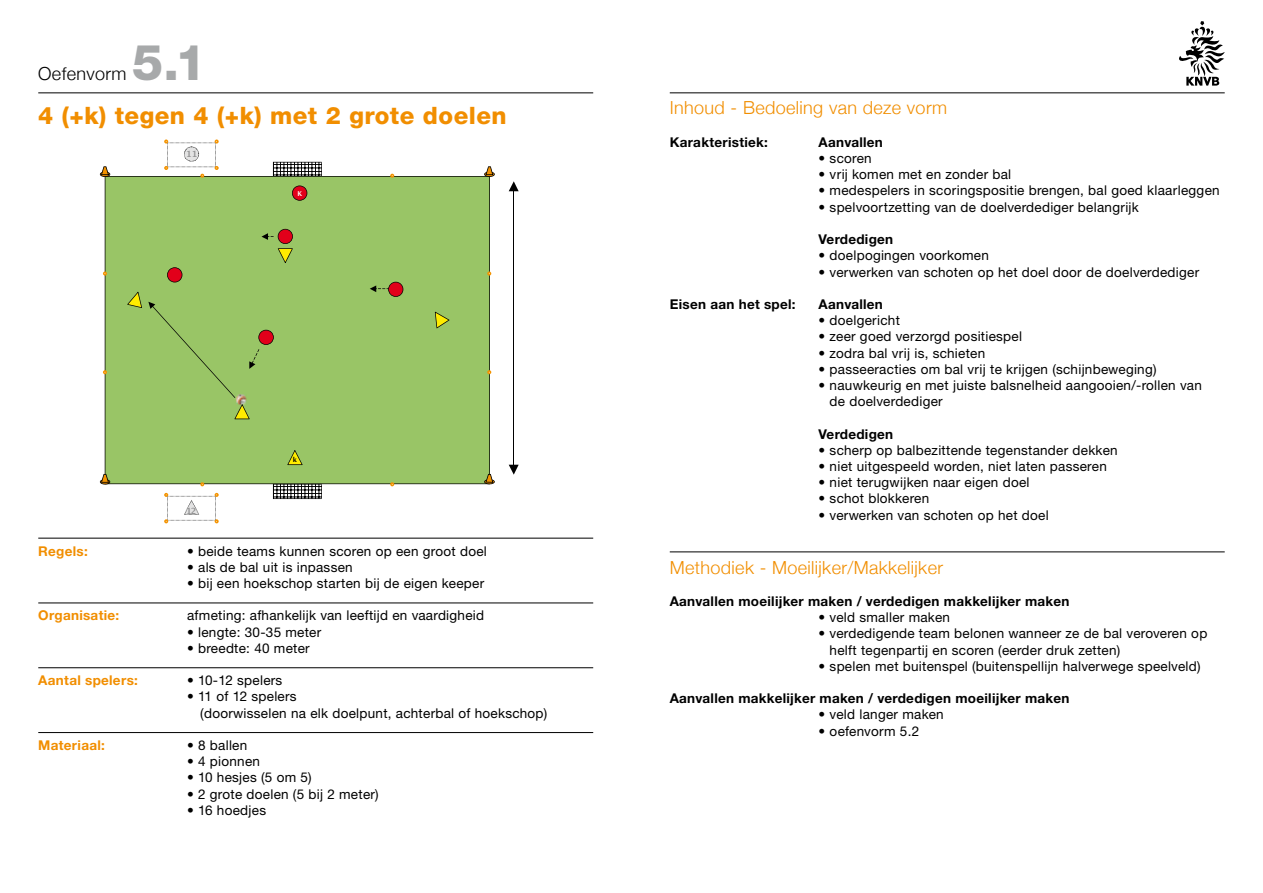
<style>
.page{position:relative;width:1263px;height:893px;background:#fff}
.page>*{position:absolute;margin:0;border:0;box-sizing:border-box;transform-origin:0 0}
.t1{font:800 49.5px "Helvetica Neue CE";color:#a7a9aa}
.t2{font:800 24px "Helvetica Neue CE";letter-spacing:.02em;color:#f18e00}
.t3{font:300 18px "Helvetica Neue";letter-spacing:.02em;color:#f18e00}
.t4{font:300 18px "Helvetica Neue";letter-spacing:.02em;color:#000}
.t5{font:13.5px/16.2px "Helvetica Neue CE";letter-spacing:.02em;color:#000}
.t6{font:700 13.5px "Helvetica Neue CE";letter-spacing:.02em;color:#000}
.t7{font:700 13.5px "Helvetica Neue CE";letter-spacing:.02em;color:#f18e00}
.t8{font:700 8.55px "Lucida Grande";color:#929293}
.t9{font:700 6.75px "Lucida Grande";color:#000}
.t10{font:700 6.75px "Lucida Grande";color:#fff}
</style>
<div class="page">
<svg style="left:1179px;top:21px;width:46px;height:65px"></svg>
<hr style="left:670px;top:92px;width:555px;height:1px;background:#000">
<hr style="left:670px;top:551px;width:555px;height:1px;background:#000">
<hr style="left:38px;top:538px;width:555px;height:1px;background:#000">
<hr style="left:38px;top:603px;width:555px;height:1px;background:#000">
<hr style="left:38px;top:667px;width:555px;height:1px;background:#000">
<hr style="left:38px;top:732px;width:555px;height:1px;background:#000">
<hr style="left:38px;top:92px;width:555px;height:1px;background:#000">
<svg style="left:273px;top:162px;width:49px;height:14px"></svg>
<hr style="left:513px;top:191px;width:1px;height:274px;background:#000">
<svg style="left:509px;top:465px;width:10px;height:10px"></svg>
<svg style="left:509px;top:181px;width:10px;height:10px"></svg>
<div style="left:105px;top:176px;width:385px;height:308px;background:#99c566"></div>
<svg style="left:100px;top:474px;width:10px;height:10px"></svg>
<svg style="left:287px;top:450px;width:16px;height:15px"></svg>
<svg style="left:292px;top:186px;width:15px;height:15px"></svg>
<svg style="left:100px;top:166px;width:10px;height:11px"></svg>
<svg style="left:484px;top:166px;width:11px;height:11px"></svg>
<svg style="left:484px;top:474px;width:11px;height:10px"></svg>
<svg style="left:127px;top:292px;width:15px;height:16px"></svg>
<svg style="left:435px;top:312px;width:14px;height:16px"></svg>
<svg style="left:167px;top:267px;width:15px;height:15px"></svg>
<svg style="left:261px;top:229px;width:32px;height:34px"></svg>
<svg style="left:370px;top:282px;width:33px;height:15px"></svg>
<svg style="left:390px;top:174px;width:4px;height:4px"></svg>
<svg style="left:200px;top:482px;width:4px;height:4px"></svg>
<svg style="left:390px;top:482px;width:4px;height:4px"></svg>
<svg style="left:103px;top:272px;width:4px;height:4px"></svg>
<svg style="left:103px;top:370px;width:4px;height:4px"></svg>
<svg style="left:487px;top:272px;width:4px;height:4px"></svg>
<svg style="left:487px;top:370px;width:4px;height:4px"></svg>
<svg style="left:164px;top:139px;width:55px;height:39px"></svg>
<svg style="left:164px;top:493px;width:55px;height:30px"></svg>
<svg style="left:273px;top:484px;width:49px;height:15px"></svg>
<div style="left:148px;top:302px;width:126px;height:117px;background:#99c566"></div>
<h1 class="t1" style="left:132px;top:32px;width:76px">5.1</h1>
<h3 class="t4" style="left:38px;top:62px;width:90px">Oefenvorm</h3>
<h2 class="t2" style="left:38px;top:101px;width:470px">4 (+k) tegen 4 (+k) met 2 grote doelen</h2>
<p class="t8" style="left:186px;top:147px;width:13px">11</p>
<p class="t10" style="left:297px;top:188px;width:6px">K</p>
<p class="t8" style="left:186px;top:504px;width:12px">12</p>
<p class="t9" style="left:293px;top:454px;width:6px">k</p>
<p class="t7" style="left:38px;top:542px;width:51px">Regels:</p>
<p class="t5" style="left:187px;top:543px;width:301px">• beide teams kunnen scoren op een groot doel</p>
<p class="t5" style="left:187px;top:559px;width:167px">• als de bal uit is inpassen</p>
<p class="t5" style="left:187px;top:575px;width:299px">• bij een hoekschop starten bij de eigen keeper</p>
<p class="t7" style="left:38px;top:607px;width:82px">Organisatie:</p>
<p class="t5" style="left:187px;top:607px;width:299px">afmeting: afhankelijk van leeftijd en vaardigheid</p>
<p class="t5" style="left:187px;top:624px;width:136px">• lengte: 30-35 meter</p>
<p class="t5" style="left:187px;top:640px;width:124px">• breedte: 40 meter</p>
<p class="t7" style="left:38px;top:672px;width:101px">Aantal spelers:</p>
<p class="t5" style="left:187px;top:672px;width:97px">• 10-12 spelers</p>
<p class="t5" style="left:200px;top:688px;width:349px;text-indent:-13px">• 11 of 12 spelers<br>(doorwisselen na elk doelpunt, achterbal of hoekschop)</p>
<p class="t7" style="left:38px;top:737px;width:68px">Materiaal:</p>
<p class="t5" style="left:187px;top:737px;width:62px">• 8 ballen</p>
<p class="t5" style="left:187px;top:753px;width:74px">• 4 pionnen</p>
<p class="t5" style="left:187px;top:769px;width:126px">• 10 hesjes (5 om 5)</p>
<p class="t5" style="left:187px;top:786px;width:193px">• 2 grote doelen (5 bij 2 meter)</p>
<p class="t5" style="left:187px;top:802px;width:80px">• 16 hoedjes</p>
<h3 class="t3" style="left:670px;top:97px;width:279px">Inhoud - Bedoeling van deze vorm</h3>
<p class="t6" style="left:670px;top:134px;width:100px">Karakteristiek:</p>
<p class="t6" style="left:819px;top:134px;width:66px">Aanvallen</p>
<p class="t5" style="left:819px;top:150px;width:55px">• scoren</p>
<p class="t5" style="left:819px;top:167px;width:194px">• vrij komen met en zonder bal</p>
<p class="t5" style="left:819px;top:183px;width:403px">• medespelers in scoringspositie brengen, bal goed klaarleggen</p>
<p class="t5" style="left:819px;top:199px;width:322px">• spelvoortzetting van de doelverdediger belangrijk</p>
<p class="t6" style="left:819px;top:231px;width:76px">Verdedigen</p>
<p class="t5" style="left:819px;top:248px;width:172px">• doelpogingen voorkomen</p>
<p class="t5" style="left:819px;top:264px;width:382px">• verwerken van schoten op het doel door de doelverdediger</p>
<p class="t6" style="left:670px;top:296px;width:127px">Eisen aan het spel:</p>
<p class="t6" style="left:819px;top:296px;width:66px">Aanvallen</p>
<p class="t5" style="left:819px;top:312px;width:83px">• doelgericht</p>
<p class="t5" style="left:819px;top:329px;width:205px">• zeer goed verzorgd positiespel</p>
<p class="t5" style="left:819px;top:345px;width:168px">• zodra bal vrij is, schieten</p>
<p class="t5" style="left:819px;top:361px;width:339px">• passeeracties om bal vrij te krijgen (schijnbeweging)</p>
<p class="t5" style="left:830px;top:377px;width:374px;text-indent:-11px">• nauwkeurig en met juiste balsnelheid aangooien/-rollen van de doelverdediger</p>
<p class="t6" style="left:819px;top:425px;width:76px">Verdedigen</p>
<p class="t5" style="left:819px;top:442px;width:301px">• scherp op balbezittende tegenstander dekken</p>
<p class="t5" style="left:819px;top:458px;width:290px">• niet uitgespeeld worden, niet laten passeren</p>
<p class="t5" style="left:819px;top:474px;width:212px">• niet terugwijken naar eigen doel</p>
<p class="t5" style="left:819px;top:491px;width:112px">• schot blokkeren</p>
<p class="t5" style="left:819px;top:507px;width:232px">• verwerken van schoten op het doel</p>
<h3 class="t3" style="left:670px;top:556px;width:275px">Methodiek - Moeilijker/Makkelijker</h3>
<p class="t6" style="left:670px;top:593px;width:401px">Aanvallen moeilijker maken / verdedigen makkelijker maken</p>
<p class="t5" style="left:819px;top:609px;width:133px">• veld smaller maken</p>
<p class="t5" style="left:830px;top:626px;width:379px;text-indent:-11px">• verdedigende team belonen wanneer ze de bal veroveren op helft tegenpartij en scoren (eerder druk zetten)</p>
<p class="t5" style="left:819px;top:658px;width:383px">• spelen met buitenspel (buitenspellijn halverwege speelveld)</p>
<p class="t6" style="left:670px;top:690px;width:401px">Aanvallen makkelijker maken / verdedigen moeilijker maken</p>
<p class="t5" style="left:819px;top:707px;width:127px">• veld langer maken</p>
<p class="t5" style="left:819px;top:723px;width:102px">• oefenvorm 5.2</p>
</div>
